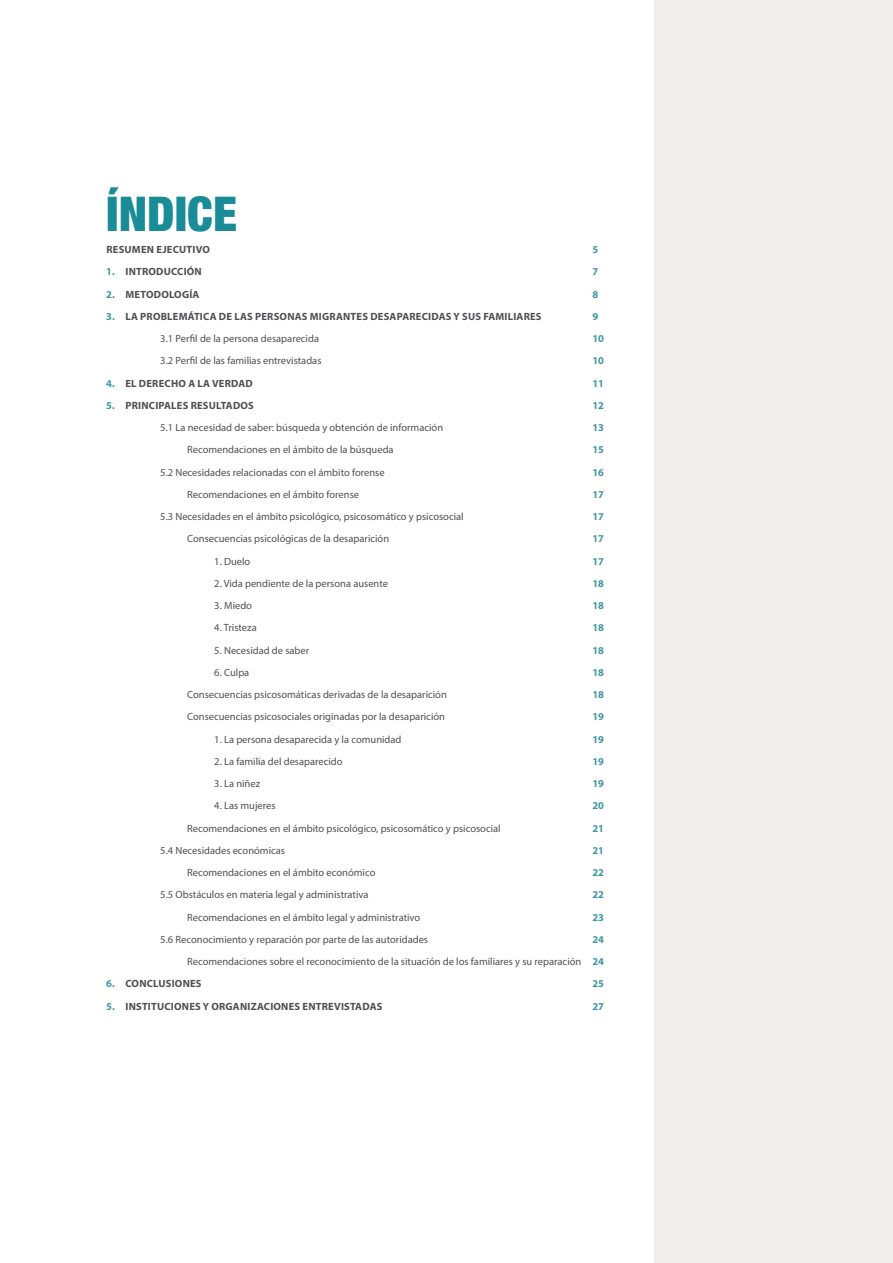
<style>
.page{position:relative;width:893px;height:1263px;background:#fff}
.page>*{position:absolute;margin:0;border:0;box-sizing:border-box;transform-origin:0 0}
.t1{font:900 condensed 48px "Helvetica Neue LT Std";color:#198c97}
.t2{font:10.5px/22.2px "Myriad Pro";color:#504f53;text-align:right}
.t3{font:700 10.5px "Myriad Pro";letter-spacing:.02em;color:#504f53}
.t4{font:700 10.5px "Myriad Pro";color:#4097a2}
.s1{color:#4097a2}
.s2{font-weight:700;color:#4097a2}
</style>
<div class="page">
<div style="left:655px;top:0;width:238px;height:1263px;background:#f1efec"></div>
<h1 class="t1" style="left:106px;top:184px;width:37px">ÍNDICE</h1>
<p class="t3" style="left:106px;top:243px;width:105px">RESUMEN EJECUTIVO</p>
<p class="t4" style="left:592px;top:243px;width:7px">5</p>
<p class="t3" style="left:106px;top:265px;width:97px"><span class="s1">1.</span> INTRODUCCIÓN</p>
<p class="t4" style="left:592px;top:265px;width:7px">7</p>
<p class="t3" style="left:106px;top:287px;width:95px"><span class="s1">2.</span> METODOLOGÍA</p>
<p class="t4" style="left:592px;top:287px;width:7px">8</p>
<p class="t3" style="left:106px;top:309px;width:437px"><span class="s1">3.</span> LA PROBLEMÁTICA DE LAS PERSONAS MIGRANTES DESAPARECIDAS Y SUS FAMILIARES</p>
<p class="t4" style="left:592px;top:309px;width:7px">9</p>
<p class="t2" style="left:160px;top:327px;width:160px">3.1 Perfil de la persona desaparecida</p>
<p class="t4" style="left:592px;top:332px;width:13px">10</p>
<p class="t2" style="left:160px;top:349px;width:163px">3.2 Perfil de las familias entrevistadas</p>
<p class="t4" style="left:592px;top:354px;width:13px">10</p>
<p class="t3" style="left:106px;top:376px;width:148px"><span class="s1">4.</span> EL DERECHO A LA VERDAD</p>
<p class="t4" style="left:592px;top:376px;width:13px">11</p>
<p class="t3" style="left:106px;top:398px;width:149px"><span class="s1">5.</span> PRINCIPALES RESULTADOS</p>
<p class="t4" style="left:592px;top:398px;width:13px">12</p>
<p class="t2" style="left:160px;top:416px;width:284px">5.1 La necesidad de saber: búsqueda y obtención de información</p>
<p class="t4" style="left:592px;top:421px;width:13px">13</p>
<p class="t2" style="left:187px;top:438px;width:208px">Recomendaciones en el ámbito de la búsqueda</p>
<p class="t4" style="left:592px;top:443px;width:13px">15</p>
<p class="t2" style="left:160px;top:461px;width:226px">5.2 Necesidades relacionadas con el ámbito forense</p>
<p class="t4" style="left:592px;top:465px;width:13px">16</p>
<p class="t2" style="left:187px;top:483px;width:174px">Recomendaciones en el ámbito forense</p>
<p class="t4" style="left:592px;top:487px;width:13px">17</p>
<p class="t2" style="left:160px;top:505px;width:305px">5.3 Necesidades en el ámbito psicológico, psicosomático y psicosocial</p>
<p class="t4" style="left:592px;top:510px;width:13px">17</p>
<p class="t2" style="left:187px;top:527px;width:204px">Consecuencias psicológicas de la desaparición</p>
<p class="t4" style="left:592px;top:532px;width:13px">17</p>
<p class="t2" style="left:214px;top:550px;width:38px">1. Duelo</p>
<p class="t4" style="left:592px;top:554px;width:13px">17</p>
<p class="t2" style="left:214px;top:572px;width:175px">2. Vida pendiente de la persona ausente</p>
<p class="t4" style="left:592px;top:576px;width:13px">18</p>
<p class="t2" style="left:214px;top:594px;width:39px">3. Miedo</p>
<p class="t4" style="left:592px;top:599px;width:13px">18</p>
<p class="t2" style="left:214px;top:616px;width:44px">4. Tristeza</p>
<p class="t4" style="left:592px;top:621px;width:13px">18</p>
<p class="t2" style="left:214px;top:639px;width:96px">5. Necesidad de saber</p>
<p class="t4" style="left:592px;top:643px;width:13px">18</p>
<p class="t2" style="left:214px;top:661px;width:37px">6. Culpa</p>
<p class="t4" style="left:592px;top:665px;width:13px">18</p>
<p class="t2" style="left:187px;top:683px;width:261px">Consecuencias psicosomáticas derivadas de la desaparición</p>
<p class="t4" style="left:592px;top:688px;width:13px">18</p>
<p class="t2" style="left:187px;top:705px;width:259px">Consecuencias psicosociales originadas por la desaparición</p>
<p class="t4" style="left:592px;top:710px;width:13px">19</p>
<p class="t2" style="left:214px;top:728px;width:189px">1. La persona desaparecida y la comunidad</p>
<p class="t4" style="left:592px;top:732px;width:13px">19</p>
<p class="t2" style="left:214px;top:750px;width:130px">2. La familia del desaparecido</p>
<p class="t4" style="left:592px;top:754px;width:13px">19</p>
<p class="t2" style="left:214px;top:772px;width:47px">3. La niñez</p>
<p class="t4" style="left:592px;top:777px;width:13px">19</p>
<p class="t2" style="left:214px;top:794px;width:63px">4. Las mujeres</p>
<p class="t4" style="left:592px;top:799px;width:13px">20</p>
<p class="t2" style="left:187px;top:817px;width:315px">Recomendaciones en el ámbito psicológico, psicosomático y psicosocial</p>
<p class="t4" style="left:592px;top:821px;width:13px">21</p>
<p class="t2" style="left:160px;top:839px;width:126px">5.4 Necesidades económicas</p>
<p class="t4" style="left:592px;top:843px;width:13px">21</p>
<p class="t2" style="left:187px;top:861px;width:190px">Recomendaciones en el ámbito económico</p>
<p class="t4" style="left:592px;top:866px;width:13px">22</p>
<p class="t2" style="left:160px;top:883px;width:210px">5.5 Obstáculos en materia legal y administrativa</p>
<p class="t4" style="left:592px;top:888px;width:13px">22</p>
<p class="t2" style="left:187px;top:906px;width:235px">Recomendaciones en el ámbito legal y administrativo</p>
<p class="t4" style="left:592px;top:910px;width:13px">23</p>
<p class="t2" style="left:160px;top:928px;width:269px">5.6 Reconocimiento y reparación por parte de las autoridades</p>
<p class="t2" style="left:187px;top:928px;width:418px"><span class="s2">24<br></span>Recomendaciones sobre el reconocimiento de la situación de los familiares y su reparación <span class="s2">24</span></p>
<p class="t3" style="left:106px;top:977px;width:97px"><span class="s1">6.</span> CONCLUSIONES</p>
<p class="t4" style="left:592px;top:977px;width:13px">25</p>
<p class="t3" style="left:106px;top:999px;width:278px"><span class="s1">5.</span> I NSTITUCIONES Y ORGANIZACIONES ENTREVISTADAS</p>
<p class="t4" style="left:592px;top:999px;width:13px">27</p>
</div>
